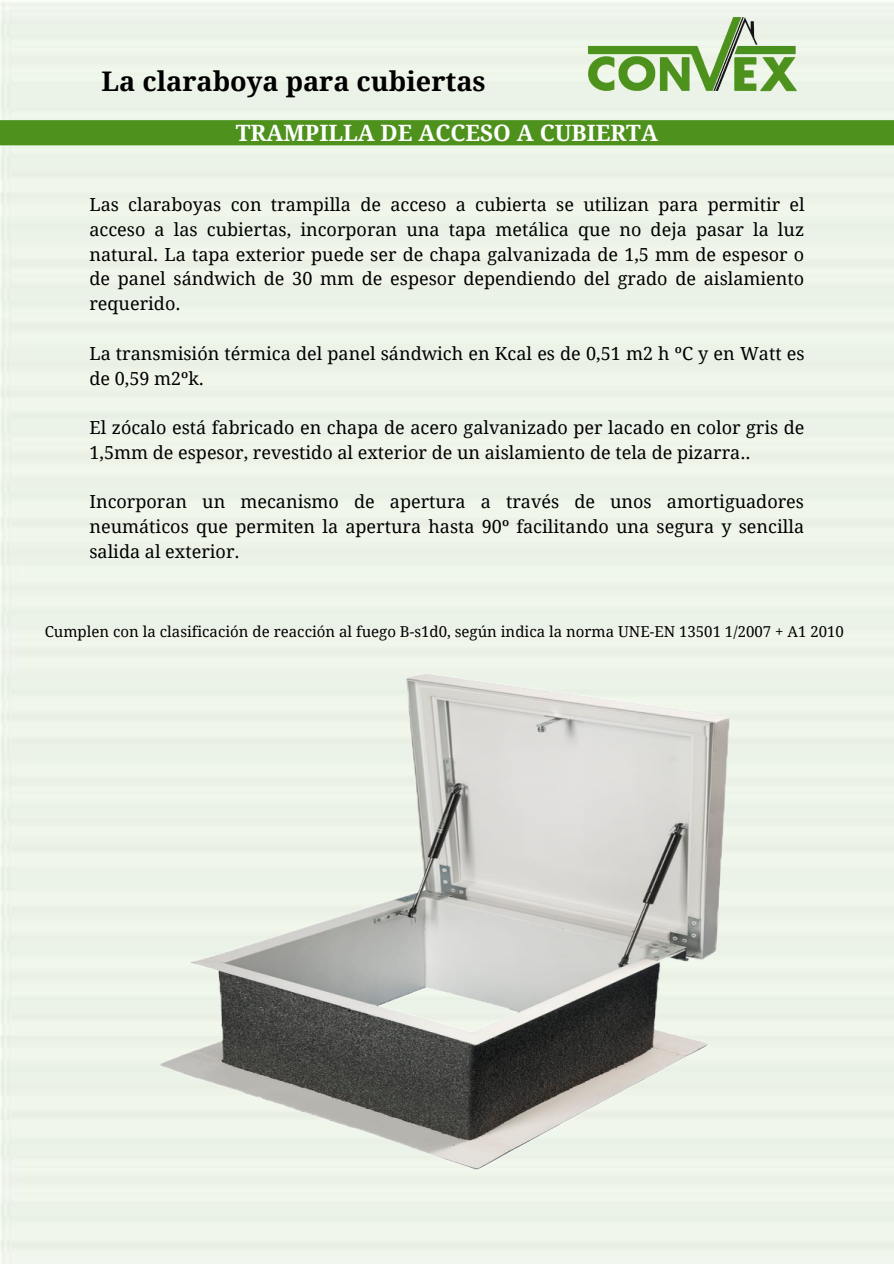
<style>
.page{position:relative;width:894px;height:1264px;background:#fff}
.page>*{position:absolute;margin:0;border:0;box-sizing:border-box;transform-origin:0 0}
.t1{font:700 27px "Droid Serif";color:#000}
.t2{font:700 22.5px "Droid Serif";color:#fff}
.t3{font:18px/24.8px "Droid Serif";color:#000;text-align:justify}
.t4{font:15px "Droid Serif";color:#000}
</style>
<div class="page">
<img style="left:577px;top:11px;width:227px;height:87px">
<svg style="left:0;top:120px;width:893px;height:36px;background:#7daf5a"></svg>
<img style="left:155px;top:667px;width:584px;height:507px">
<p class="t1" style="left:102px;top:66px;width:385px">La claraboya para cubiertas</p>
<p class="t2" style="left:236px;top:121px;width:423px">TRAMPILLA DE ACCESO A CUBIERTA</p>
<p class="t3" style="left:89px;top:192px;width:716px">Las claraboyas con trampilla de acceso a cubierta se utilizan para permitir el acceso a las cubiertas, incorporan una tapa metálica que no deja pasar la luz natural. La tapa exterior puede ser de chapa galvanizada de 1,5 mm de espesor o de panel sándwich de 30 mm de espesor dependiendo del grado de aislamiento requerido.</p>
<p class="t3" style="left:89px;top:341px;width:716px">La transmisión térmica del panel sándwich en Kcal es de 0,51 m2 h ºC y en Watt es de 0,59 m2ºk.</p>
<p class="t3" style="left:89px;top:415px;width:716px">El zócalo está fabricado en chapa de acero galvanizado per lacado en color gris de<br>1,5mm de espesor, revestido al exterior de un aislamiento de tela de pizarra..</p>
<p class="t3" style="left:89px;top:490px;width:716px">Incorporan un mecanismo de apertura a través de unos amortiguadores neumáticos que permiten la apertura hasta 90º facilitando una segura y sencilla salida al exterior.</p>
<p class="t4" style="left:45px;top:623px;width:800px">Cumplen con la clasificación de reacción al fuego B-s1d0, según indica la norma UNE-EN 13501 1/2007 + A1 2010</p>
</div>
